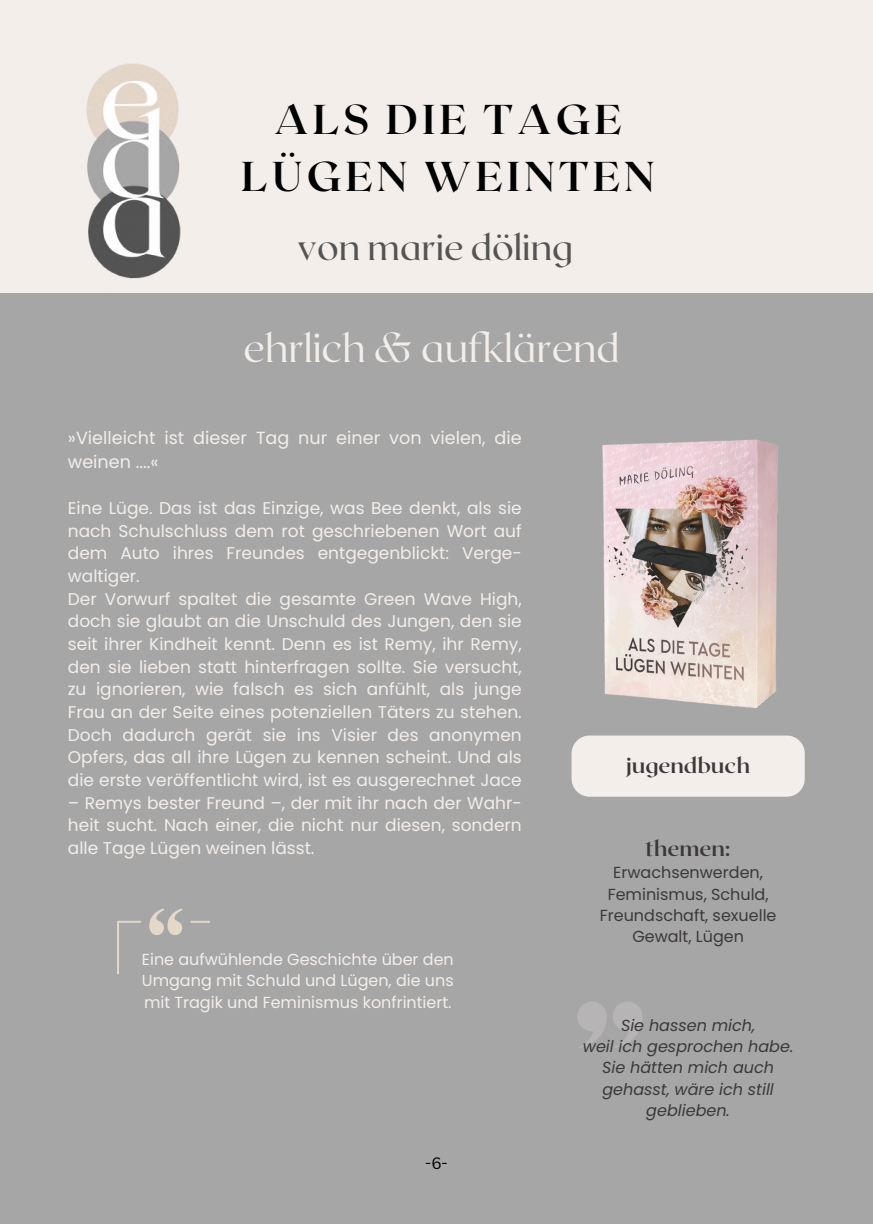
<style>
.page{position:relative;width:873px;height:1224px;background:#fff}
.page>*{position:absolute;margin:0;border:0;box-sizing:border-box;transform-origin:0 0}
.t1{font:700 41.6px/57px "Roxborough CF";letter-spacing:.1em;color:#000;text-align:center}
.t2{font:300 40.2px "Roxborough CF";color:#f3eeea}
.t3{font:36.2px "Roxborough CF";color:#545454}
.t4{font:700 21.6px "Roxborough CF";color:#3c383a}
.t5{font:17.6px/23.4px "Poppins";color:#f3eeea}
.t6{font:17px/22.6px "Poppins";color:#f3eeea;text-align:justify}
.t7{font:16px/21.2px "Poppins";color:#f3eeea;text-align:justify}
.t8{font:italic 16px "Poppins";color:#3c383a}
.t9{font:16px/21.4px "Poppins";color:#3c383a;text-align:center}
.t10{font:16px "Canva Sans";color:#000}
</style>
<div class="page">
<div style="left:0;top:293px;width:873px;height:931px;background:#a6a6a6"></div>
<div style="left:0;top:0;width:873px;height:293px;background:#f3eeea"></div>
<div style="left:572px;top:739px;width:233px;height:58px;background:#f3eeea"></div>
<svg style="left:577px;top:1002px;width:65px;height:46px"></svg>
<hr style="left:118px;top:1087px;width:91px;height:1px;background:#e4d9c9">
<hr style="left:118px;top:921px;width:23px;height:2px;background:#e4d9c9">
<svg style="left:149px;top:908px;width:60px;height:27px"></svg>
<hr style="left:283px;top:922px;width:1px;height:58px;background:#e4d9c9">
<svg style="left:117px;top:922px;width:13px;height:52px"></svg>
<img style="left:86px;top:63px;width:95px;height:216px">
<img style="left:579px;top:439px;width:218px;height:300px">
<p class="t1" style="left:241px;top:89px;width:415px">ALS DIE TAGE<br>LÜGEN WEINTEN</p>
<p class="t3" style="left:298px;top:224px;width:277px">von marie döling</p>
<p class="t2" style="left:244px;top:322px;width:378px">ehrlich &amp; aufklärend</p>
<p class="t5" style="left:68px;top:426px;width:455px">»Vielleicht ist dieser Tag nur einer von vielen, die weinen ....«</p>
<p class="t6" style="left:68px;top:497px;width:455px">Eine Lüge. Das ist das Einzige, was Bee denkt, als sie nach Schulschluss dem rot geschriebenen Wort auf dem Auto ihres Freundes entgegenblickt: Verge&shy;waltiger.</p>
<p class="t6" style="left:68px;top:587px;width:455px">Der Vorwurf spaltet die gesamte Green Wave High, doch sie glaubt an die Unschuld des Jungen, den sie seit ihrer Kindheit kennt. Denn es ist Remy, ihr Remy, den sie lieben statt hinterfragen sollte. Sie versucht, zu ignorieren, wie falsch es sich anfühlt, als junge Frau an der Seite eines potenziellen Täters zu stehen.<br>Doch dadurch gerät sie ins Visier des anonymen Opfers, das all ihre Lügen zu kennen scheint. Und als die erste veröffentlicht wird, ist es ausgerechnet Jace</p>
<p class="t6" style="left:68px;top:791px;width:455px">– Remys bester Freund –, der mit ihr nach der Wahr&shy;heit sucht. Nach einer, die nicht nur diesen, sondern alle Tage Lügen weinen lässt.</p>
<p class="t7" style="left:142px;top:949px;width:313px">Eine aufwühlende Geschichte über den Umgang mit Schuld und Lügen, die uns mit Tragik und Feminismus konfrintiert.</p>
<h4 class="t10" style="left:425px;top:1152px;width:24px">-6-</h4>
<p class="t4" style="left:626px;top:752px;width:125px">jugendbuch</p>
<p class="t4" style="left:646px;top:834px;width:87px">themen:</p>
<p class="t9" style="left:600px;top:862px;width:178px">Erwachsenwerden,<br>Feminismus, Schuld,<br>Freundschaft, sexuelle<br>Gewalt, Lügen</p>
<h1 class="t8" style="left:621px;top:1014px;width:136px">Sie hassen mich,</h1>
<h3 class="t8" style="left:583px;top:1035px;width:212px">weil ich gesprochen habe.</h3>
<h2 class="t8" style="left:602px;top:1056px;width:173px">Sie hätten mich auch</h2>
<p class="t8" style="left:602px;top:1078px;width:173px">gehasst, wäre ich still</p>
<p class="t8" style="left:646px;top:1099px;width:85px">geblieben.</p>
</div>
